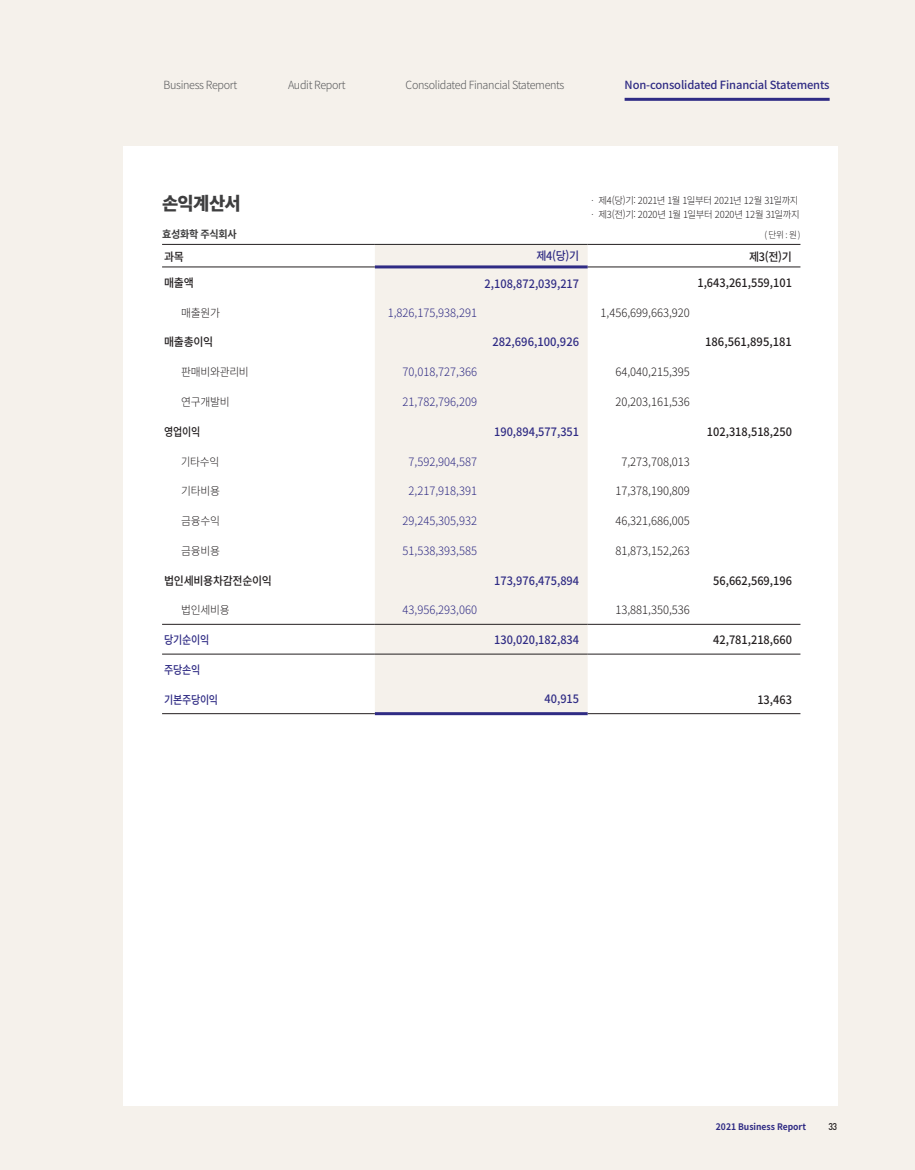
<style>
.page{position:relative;width:915px;height:1170px;background:#fff}
.page>*{position:absolute;margin:0;border:0;box-sizing:border-box;transform-origin:0 0}
.t1{font:900 18px "Noto Sans KR";letter-spacing:-.035em;color:#3e3e3f}
.t2{font:300 11.55px "Noto Sans KR";color:#231f20}
.t3{font:300 11.55px "Noto Sans KR";color:#2f2b84}
.t4{font:500 11.55px "Noto Sans KR";color:#231f20;scale:.95 1}
.t5{font:500 11.55px "Noto Sans KR";color:#2f2b84;scale:.95 1}
.t6{font:500 11.55px "Noto Sans KR";color:#2f2b84}
.t7{font:500 11.55px "Noto Sans KR";color:#231f20}
.t8{font:500 11.55px "Noto Sans KR";color:#2f2b84;scale:.87 1}
.t9{font:500 11.55px "Noto Sans KR";letter-spacing:-.03em;color:#231f20;scale:.95 1}
.t10{font:500 11.55px "Noto Sans KR";color:#231f20;scale:.87 1}
.t11{font:300 11.25px "Noto Sans KR";letter-spacing:-.03em;color:#57585a;scale:.96 1}
.t12{font:300 11.25px "Noto Sans KR";letter-spacing:-.03em;color:#231f20;scale:.96 1}
.t13{font:500 11.25px "Noto Sans KR";letter-spacing:-.01em;color:#2f2b84}
.t14{font:700 10.5px "Noto Sans KR";letter-spacing:-.03em;color:#3e3e3f;scale:.96 1}
.t15{font:300 9.75px/13.5px "Noto Sans KR";letter-spacing:-.015em;color:#231f20;scale:.96 1}
.t16{font:500 9.75px "DIN";color:#231f20;scale:.9 1}
.t17{font:700 9px "Noto Sans KR";color:#2f2b84;scale:.95 1}
.t18{font:300 9px "Noto Sans KR";color:#231f20;scale:.96 1}
.s1{font-size:11.55px}
</style>
<div class="page">
<div style="left:0;top:0;width:914px;height:1169px;background:#f5f1eb"></div>
<div style="left:123px;top:146px;width:715px;height:960px;background:#fff"></div>
<hr style="left:624px;top:98px;width:205px;height:3px;background:#2f2b84">
<div style="left:375px;top:245px;width:212px;height:467px;background:#f5f1eb"></div>
<hr style="left:162px;top:624px;width:213px;height:1px;background:#231f20">
<hr style="left:375px;top:624px;width:212px;height:1px;background:#231f20">
<hr style="left:587px;top:624px;width:213px;height:1px;background:#231f20">
<hr style="left:162px;top:653px;width:213px;height:1px;background:#231f20">
<hr style="left:375px;top:653px;width:212px;height:1px;background:#231f20">
<hr style="left:587px;top:653px;width:213px;height:1px;background:#231f20">
<hr style="left:162px;top:244px;width:213px;height:1px;background:#231f20">
<hr style="left:375px;top:244px;width:212px;height:1px;background:#231f20">
<hr style="left:587px;top:244px;width:213px;height:1px;background:#231f20">
<hr style="left:162px;top:266px;width:213px;height:1px;background:#231f20">
<hr style="left:587px;top:266px;width:213px;height:1px;background:#231f20">
<hr style="left:162px;top:713px;width:213px;height:1px;background:#231f20">
<hr style="left:587px;top:713px;width:213px;height:1px;background:#231f20">
<hr style="left:375px;top:265px;width:212px;height:3px;background:#2f2b84">
<hr style="left:375px;top:712px;width:212px;height:3px;background:#2f2b84">
<p class="t11" style="left:163px;top:78px;width:78px">Business Report</p>
<p class="t11" style="left:288px;top:78px;width:61px">Audit Report</p>
<p class="t11" style="left:405px;top:78px;width:167px">Consolidated Financial Statements</p>
<p class="t13" style="left:624px;top:78px;width:206px">Non-consolidated Financial Statements</p>
<h1 class="t1" style="left:162px;top:193px;width:80px">손익계산서</h1>
<p class="t14" style="left:162px;top:228px;width:79px">효성화학 주식회사</p>
<p class="t18" style="left:764px;top:229px;width:39px">( 단위 : 원)</p>
<p class="t4" style="left:164px;top:250px;width:22px">과목</p>
<p class="t5" style="left:536px;top:249px;width:46px">제4(당)기</p>
<p class="t4" style="left:749px;top:250px;width:46px">제3(전)기</p>
<p class="t4" style="left:164px;top:276px;width:33px">매출액</p>
<p class="t5" style="left:484px;top:277px;width:101px">2,108,872,039,217</p>
<p class="t4" style="left:697px;top:276px;width:101px">1,643,261,559,101</p>
<p class="t12" style="left:181px;top:306px;width:42px">매출원가</p>
<p class="t3" style="left:387px;top:306px;width:91px">1,826,175,938,291</p>
<p class="t2" style="left:600px;top:306px;width:91px">1,456,699,663,920</p>
<p class="t4" style="left:164px;top:336px;width:53px">매출총이익</p>
<p class="t6" style="left:492px;top:336px;width:88px">282,696,100,926</p>
<p class="t7" style="left:705px;top:336px;width:88px">186,561,895,181</p>
<p class="t12" style="left:181px;top:365px;width:72px">판매비와관리비</p>
<p class="t3" style="left:402px;top:365px;width:76px">70,018,727,366</p>
<p class="t2" style="left:615px;top:365px;width:76px">64,040,215,395</p>
<p class="t12" style="left:181px;top:395px;width:52px">연구개발비</p>
<p class="t3" style="left:402px;top:395px;width:76px">21,782,796,209</p>
<p class="t2" style="left:615px;top:395px;width:76px">20,203,161,536</p>
<p class="t10" style="left:164px;top:425px;width:43px">영업이익</p>
<p class="t5" style="left:494px;top:425px;width:91px">190,894,577,351</p>
<p class="t4" style="left:706px;top:425px;width:91px">102,318,518,250</p>
<p class="t12" style="left:181px;top:455px;width:41px"><span class="s1">기</span>타수익</p>
<p class="t3" style="left:408px;top:455px;width:70px">7,592,904,587</p>
<p class="t2" style="left:621px;top:455px;width:70px">7,273,708,013</p>
<p class="t12" style="left:181px;top:485px;width:42px">기타비용</p>
<p class="t3" style="left:408px;top:484px;width:70px">2,217,918,391</p>
<p class="t2" style="left:615px;top:484px;width:76px">17,378,190,809</p>
<p class="t12" style="left:181px;top:514px;width:42px">금융수익</p>
<p class="t3" style="left:402px;top:514px;width:76px">29,245,305,932</p>
<p class="t2" style="left:615px;top:514px;width:76px">46,321,686,005</p>
<p class="t12" style="left:181px;top:544px;width:42px">금융비용</p>
<p class="t3" style="left:402px;top:544px;width:76px">51,538,393,585</p>
<p class="t2" style="left:615px;top:544px;width:76px">81,873,152,263</p>
<p class="t9" style="left:164px;top:574px;width:115px">법인세비용차감전순이익</p>
<p class="t5" style="left:494px;top:574px;width:91px">173,976,475,894</p>
<p class="t4" style="left:713px;top:574px;width:84px">56,662,569,196</p>
<p class="t12" style="left:181px;top:604px;width:52px">법인세비용</p>
<p class="t3" style="left:402px;top:603px;width:76px">43,956,293,060</p>
<p class="t2" style="left:615px;top:603px;width:76px">13,881,350,536</p>
<p class="t8" style="left:164px;top:633px;width:53px">당기순이익</p>
<p class="t5" style="left:494px;top:633px;width:91px">130,020,182,834</p>
<p class="t4" style="left:713px;top:633px;width:84px">42,781,218,660</p>
<p class="t8" style="left:164px;top:663px;width:43px">주당손익</p>
<p class="t8" style="left:164px;top:692px;width:64px">기본주당이익</p>
<p class="t5" style="left:544px;top:692px;width:38px">40,915</p>
<p class="t4" style="left:757px;top:692px;width:38px">13,463</p>
<p class="t15" style="left:588px;top:194px;width:221px">ㆍ 제4(당)기: 2021년 1월 1일부터 2021년 12월 31일까지ㆍ 제3(전)기: 2020년 1월 1일부터 2020년 12월 31일까지</p>
<p class="t17" style="left:715px;top:1121px;width:96px">2021 Business Report</p>
<p class="t16" style="left:828px;top:1120px;width:11px">33</p>
</div>
